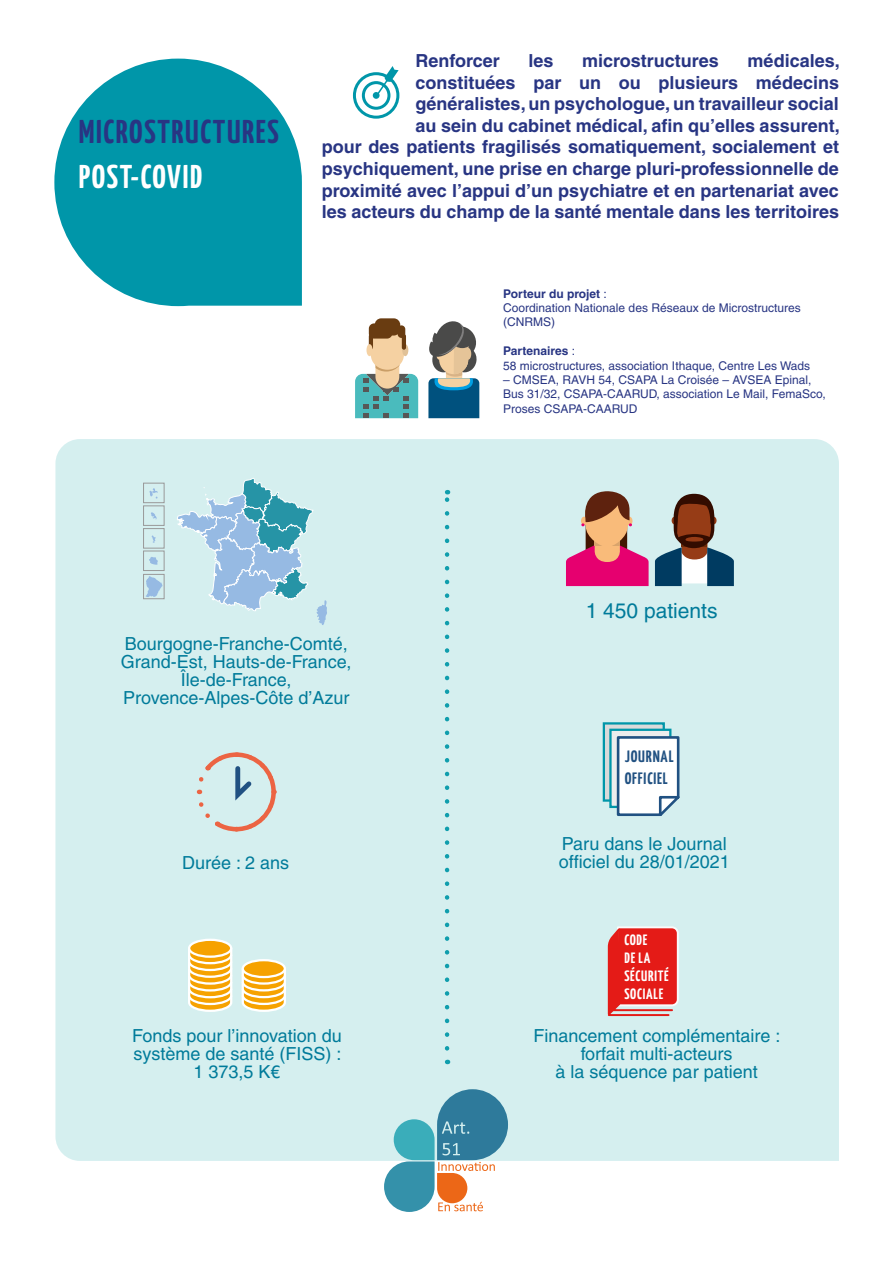
<style>
.page{position:relative;width:893px;height:1263px;background:#fff}
.page>*{position:absolute;margin:0;border:0;box-sizing:border-box;transform-origin:0 0}
.t1{font:700 33px "Yanone Kaffeesatz";letter-spacing:.05em;color:#283583}
.t2{font:700 33px "Yanone Kaffeesatz";letter-spacing:.05em;color:#fff}
.t3{font:21px "Helvetica";color:#007b9a}
.t4{font:700 18px/21.6px "Helvetica";color:#283583;text-align:right}
.t5{font:18px/18px "Helvetica";color:#007b9a;text-align:center}
.t6{font:700 16.5px/22.5px "Yanone Kaffeesatz";letter-spacing:.05em;color:#215182}
.t7{font:700 15px/18px "Yanone Kaffeesatz";letter-spacing:.05em;color:#fff}
.t8{font:12px/14.4px "Helvetica";color:#283583}
.s1{font-weight:700}
</style>
<div class="page">
<svg style="left:54px;top:59px;width:248px;height:247px;fill:#0096a9"></svg>
<div style="left:362px;top:81px;width:28px;height:29px;border:3px solid #0096a9;border-radius:50%"></div>
<div style="left:353px;top:72px;width:46px;height:47px;border:3px solid #0096a9;border-radius:50%"></div>
<div style="left:373px;top:92px;width:7px;height:7px;background:#0096a9;border-radius:50%"></div>
<svg style="left:375px;top:66px;width:24px;height:32px"></svg>
<svg style="left:384px;top:1161px;width:111px;height:51px"></svg>
<div style="left:55px;top:439px;width:784px;height:722px;background:#d5efef"></div>
<svg style="left:355px;top:323px;width:63px;height:95px"></svg>
<hr style="left:369px;top:334px;width:4px;height:16px;background:#693c11;border-radius:2px">
<div style="left:366px;top:344px;width:7px;height:12px;background:#f5d1a2;border-radius:50%"></div>
<div style="left:402px;top:344px;width:6px;height:12px;background:#e1c196;border-radius:50%"></div>
<div style="left:369px;top:323px;width:23px;height:16px;background:#693c11;border-radius:5px"></div>
<div style="left:375px;top:318px;width:25px;height:17px;background:#693c11;border-radius:6px"></div>
<div style="left:398px;top:325px;width:7px;height:13px;background:#693c11;border-radius:4px"></div>
<hr style="left:402px;top:334px;width:4px;height:16px;background:#693c11;border-radius:2px">
<svg style="left:428px;top:321px;width:51px;height:97px"></svg>
<svg style="left:240px;top:966px;width:47px;height:47px"></svg>
<svg style="left:187px;top:946px;width:46px;height:67px"></svg>
<div style="left:189px;top:940px;width:42px;height:17px;background:#f6a200;border-radius:50%"></div>
<div style="left:188px;top:939px;width:44px;height:19px;border:2px solid #fff;border-radius:50%"></div>
<div style="left:243px;top:960px;width:42px;height:17px;background:#f6a200;border-radius:50%"></div>
<div style="left:242px;top:959px;width:44px;height:19px;border:2px solid #fff;border-radius:50%"></div>
<svg style="left:177px;top:478px;width:150px;height:147px;background:#aed4e2"></svg>
<svg style="left:143px;top:483px;width:21px;height:116px;background:#c3dbe1"></svg>
<svg style="left:194px;top:750px;width:84px;height:84px;background:#d2d9d6"></svg>
<svg style="left:607px;top:925px;width:73px;height:94px;background:#e24643"></svg>
<svg style="left:566px;top:491px;width:83px;height:95px;background:#cf788e"></svg>
<svg style="left:655px;top:494px;width:79px;height:92px;background:#86898a"></svg>
<svg style="left:602px;top:721px;width:80px;height:96px"></svg>
<h1 class="t1" style="left:79px;top:111px;width:202px">MICROSTRUCTURES</h1>
<h1 class="t2" style="left:79px;top:156px;width:125px">POST-COVID</h1>
<p class="t4" style="left:322px;top:50px;width:519px">médicales,<br>constituées par un ou plusieurs médecins généralistes, un psychologue, un travailleur social<br>au sein du cabinet médical, afin qu’elles assurent,<br>pour des patients fragilisés somatiquement, socialement et psychiquement, une prise en charge pluri-professionnelle de proximité avec l’appui d’un psychiatre et en partenariat avec les acteurs du champ de la santé mentale dans les territoires</p>
<p class="t4" style="left:416px;top:50px;width:86px">Renforcer</p>
<p class="t4" style="left:529px;top:50px;width:27px">les</p>
<p class="t4" style="left:582px;top:50px;width:138px">microstructures</p>
<p class="t8" style="left:503px;top:286px;width:299px"><span class="s1">Porteur du projet</span> :<br>Coordination Nationale des Réseaux de Microstructures (CNRMS)</p>
<p class="t8" style="left:503px;top:344px;width:308px"><span class="s1">Partenaires</span> :<br>58 microstructures, association Ithaque, Centre Les Wads</p>
<p class="t8" style="left:503px;top:372px;width:324px">– CMSEA, RAVH 54, CSAPA La Croisée – AVSEA Epinal,<br>Bus 31/32, CSAPA-CAARUD, association Le Mail, FemaSco,<br>Proses CSAPA-CAARUD</p>
<p class="t3" style="left:586px;top:598px;width:133px">1 450 patients</p>
<p class="t5" style="left:121px;top:634px;width:232px">Bourgogne-Franche-Comté,<br>Grand-Est, Hauts-de-France,<br>Île-de-France,<br>Provence-Alpes-Côte d’Azur</p>
<p class="t5" style="left:182px;top:853px;width:109px">Durée : 2 ans</p>
<p class="t5" style="left:132px;top:1026px;width:211px">Fonds pour l’innovation du système de santé (FISS) :<br>1 373,5 K€</p>
<p class="t6" style="left:625px;top:744px;width:50px">JOURNAL<br>OFFICIEL</p>
<p class="t5" style="left:559px;top:834px;width:173px;text-align:left">Paru dans le Journal officiel du 28/01/2021</p>
<p class="t7" style="left:624px;top:930px;width:46px">CODE<br>DE LA<br>SÉCURITÉ<br>SOCIALE</p>
<p class="t5" style="left:533px;top:1026px;width:249px">Financement complémentaire : forfait multi-acteurs<br>à la séquence par patient</p>
</div>
